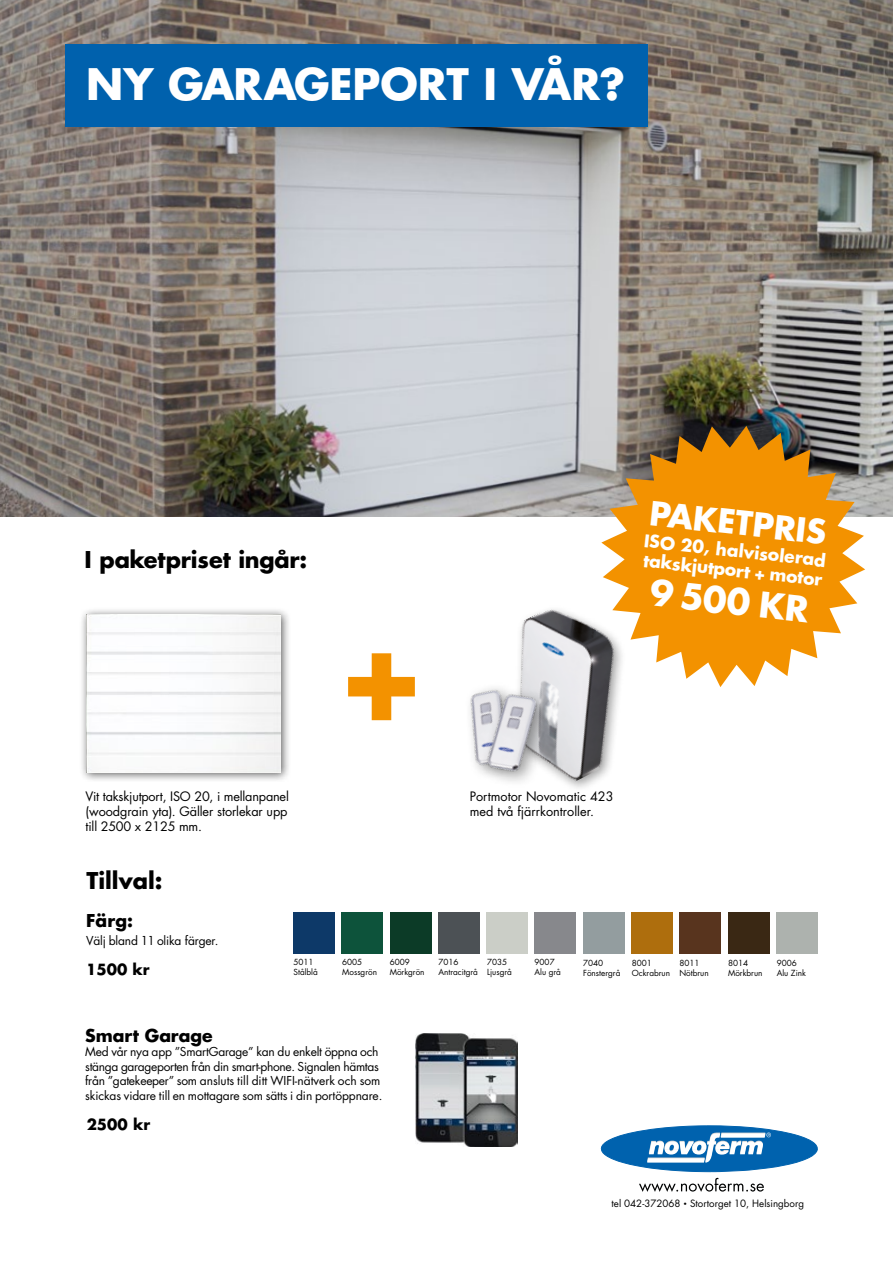
<style>
.page{position:relative;width:893px;height:1263px;background:#fff}
.page>*{position:absolute;margin:0;border:0;box-sizing:border-box;transform-origin:0 0}
.t1{font:700 42.3px "Futura";letter-spacing:-.005em;color:#fff}
.t2{font:700 34.5px "Futura";color:#fff}
.t3{font:700 32.55px "Futura";color:#fff}
.t4{font:700 22.5px "Futura";color:#000}
.t5{font:700 17.25px "Futura";color:#000}
.t6{font:700 17.1px/19.5px "Futura";color:#fff}
.t7{font:700 15px "Futura";color:#000}
.t8{font:12.75px/15.1px "Futura";letter-spacing:-.005em;color:#000;text-align:justify}
.t9{font:12px/14.4px "Futura";letter-spacing:-.015em;color:#000}
.t10{font:9.75px "Futura";color:#000}
.t11{font:8.25px/9.8px "Futura";color:#000}
</style>
<div class="page">
<img style="left:519px;top:609px;width:100px;height:179px">
<img style="left:0;top:0;width:893px;height:517px">
<svg style="left:601px;top:1125px;width:217px;height:47px"></svg>
<svg style="left:639px;top:1178px;width:125px;height:14px"></svg>
<div style="left:80px;top:608px;width:211px;height:175px;background:#000;opacity:.6"></div>
<img style="left:86px;top:614px;width:194px;height:159px">
<div style="left:293px;top:912px;width:42px;height:41px;background:#0d3968"></div>
<div style="left:583px;top:912px;width:41px;height:41px;background:#939d9f"></div>
<div style="left:342px;top:912px;width:41px;height:41px;background:#0d533b"></div>
<div style="left:631px;top:912px;width:41px;height:41px;background:#ae6e0d"></div>
<div style="left:390px;top:912px;width:41px;height:41px;background:#0c3b27"></div>
<div style="left:680px;top:912px;width:41px;height:41px;background:#58341e"></div>
<div style="left:438px;top:912px;width:41px;height:41px;background:#4c5155"></div>
<div style="left:728px;top:912px;width:41px;height:41px;background:#3a2814"></div>
<div style="left:487px;top:912px;width:41px;height:41px;background:#cbcec7"></div>
<div style="left:535px;top:912px;width:41px;height:41px;background:#87888c"></div>
<div style="left:776px;top:912px;width:41px;height:41px;background:#adb2ae"></div>
<svg style="left:348px;top:653px;width:67px;height:67px"></svg>
<img style="left:415px;top:1033px;width:102px;height:114px">
<svg style="left:601px;top:426px;width:264px;height:261px;fill:#f39200"></svg>
<div style="left:65px;top:44px;width:583px;height:83px;background:#0061ad"></div>
<img style="left:519px;top:675px;width:23px;height:7px">
<div style="left:480px;top:686px;width:74px;height:102px;background:#fff"></div>
<img style="left:470px;top:682px;width:92px;height:103px">
<h1 class="t1" style="left:86px;top:55px;width:541px">NY GARAGEPORT I VÅR?</h1>
<h3 class="t4" style="left:84px;top:544px;width:224px">I paketpriset ingår:</h3>
<p class="t8" style="left:86px;top:788px;width:205px">Vit takskjutport, ISO 20, i mellanpanel (woodgrain yta). Gäller storlekar upp till 2500 x 2125 mm.</p>
<h3 class="t3" style="left:652px;top:491px;width:179px;rotate:6deg">PAKETPRIS</h3>
<h3 class="t6" style="left:645px;top:531px;width:184px;rotate:6deg">ISO 20, halvisolerad takskjutport + motor</h3>
<h2 class="t2" style="left:653px;top:568px;width:161px;rotate:6deg">9 500 KR</h2>
<p class="t8" style="left:470px;top:788px;width:145px">Portmotor Novomatic 423 med två fjärrkontroller.</p>
<h3 class="t4" style="left:86px;top:865px;width:78px">Tillval:</h3>
<h3 class="t5" style="left:86px;top:908px;width:48px">Färg:</h3>
<p class="t9" style="left:86px;top:933px;width:134px">Välj bland 11 olika färger.</p>
<p class="t7" style="left:86px;top:959px;width:65px">1500 kr</p>
<p class="t11" style="left:293px;top:957px;width:26px">5011<br>Stålblå</p>
<p class="t11" style="left:583px;top:958px;width:39px">7040<br>Fönstergrå</p>
<p class="t11" style="left:342px;top:957px;width:36px">6005<br>Mossgrön</p>
<p class="t11" style="left:632px;top:958px;width:40px">8001<br>Ockrabrun</p>
<p class="t11" style="left:390px;top:957px;width:36px">6009<br>Mörkgrön</p>
<p class="t11" style="left:679px;top:958px;width:31px">8011<br>Nötbrun</p>
<p class="t11" style="left:438px;top:957px;width:41px">7016<br>Antracitgrå</p>
<p class="t11" style="left:728px;top:958px;width:36px">8014<br>Mörkbrun</p>
<p class="t11" style="left:487px;top:957px;width:26px">7035<br>Ljusgrå</p>
<p class="t11" style="left:777px;top:958px;width:31px">9006<br>Alu Zink</p>
<p class="t11" style="left:535px;top:957px;width:28px">9007<br>Alu grå</p>
<h3 class="t5" style="left:85px;top:1023px;width:129px">Smart Garage</h3>
<p class="t9" style="left:85px;top:1045px;width:299px">Med vår nya app ”SmartGarage” kan du enkelt öppna och stänga garageporten från din smart-phone. Signalen hämtas från ”gatekeeper” som ansluts till ditt WIFI-nätverk och som skickas vidare till en mottagare som sätts i din portöppnare.</p>
<p class="t7" style="left:87px;top:1114px;width:65px">2500 kr</p>
<p class="t10" style="left:612px;top:1197px;width:194px">tel 042-372068 <sup>•</sup> Stortorget 10, Helsingborg</p>
</div>
